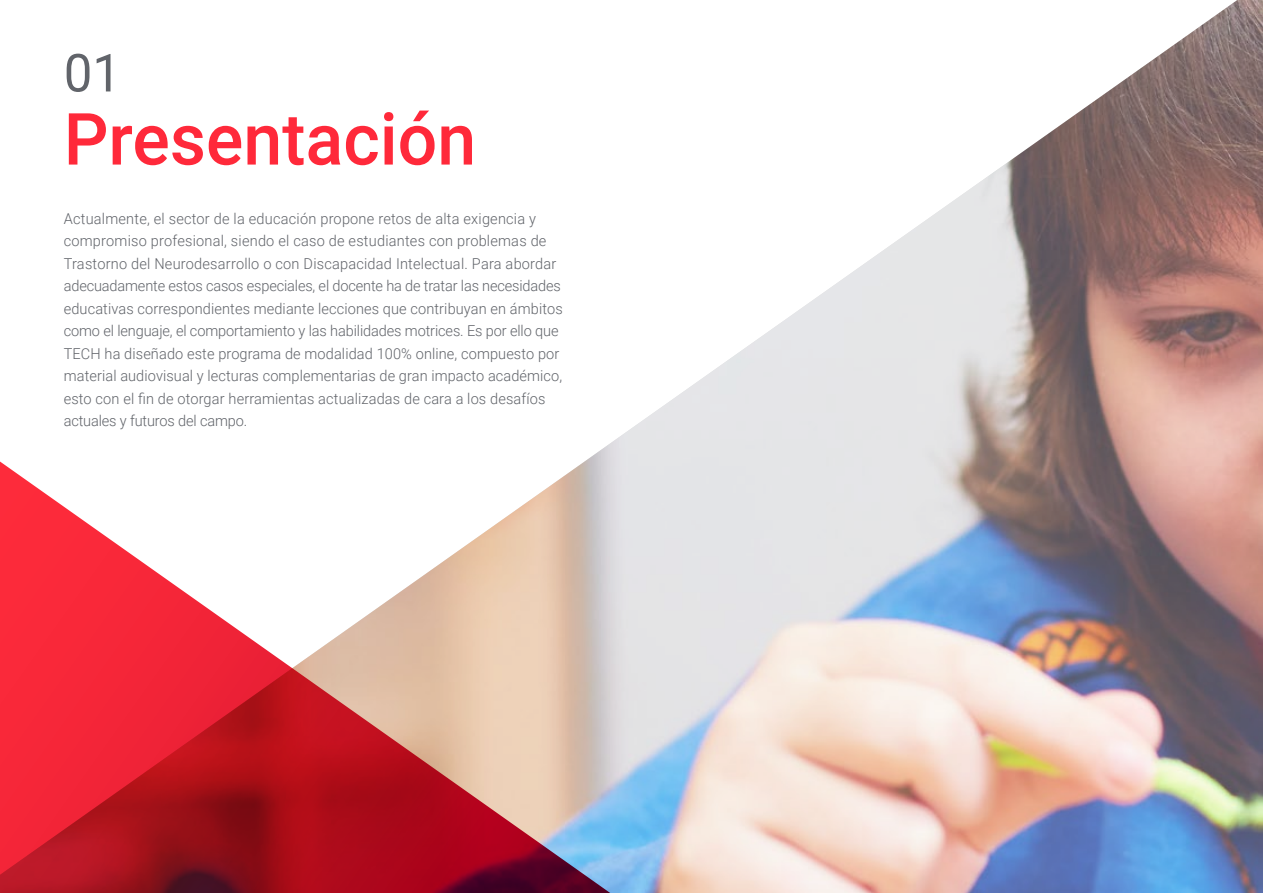
<style>
.page{position:relative;width:1263px;height:893px;background:#fff}
.page>*{position:absolute;margin:0;border:0;box-sizing:border-box;transform-origin:0 0}
.t1{font:500 72px "Roboto";color:#ff293a}
.t2{font:52.5px "Roboto";color:#61646a}
.t3{font:300 15px/22.5px "Roboto";letter-spacing:.01em;color:#61646a}
</style>
<div class="page">
<img style="left:607px;top:0;width:656px;height:893px">
<svg style="left:0;top:446px;width:640px;height:447px"></svg>
<h2 class="t2" style="left:64px;top:36px;width:59px">01</h2>
<h1 class="t1" style="left:64px;top:89px;width:414px">Presentación</h1>
<p class="t3" style="left:64px;top:207px;width:500px">Actualmente, el sector de la educación propone retos de alta exigencia y compromiso profesional, siendo el caso de estudiantes con problemas de Trastorno del Neurodesarrollo o con Discapacidad Intelectual. Para abordar adecuadamente estos casos especiales, el docente ha de tratar las necesidades educativas correspondientes mediante lecciones que contribuyan en ámbitos como el lenguaje, el comportamiento y las habilidades motrices. Es por ello que TECH ha diseñado este programa de modalidad 100% online, compuesto por material audiovisual y lecturas complementarias de gran impacto académico, esto con el fin de otorgar herramientas actualizadas de cara a los desafíos actuales y futuros del campo.</p>
</div>
